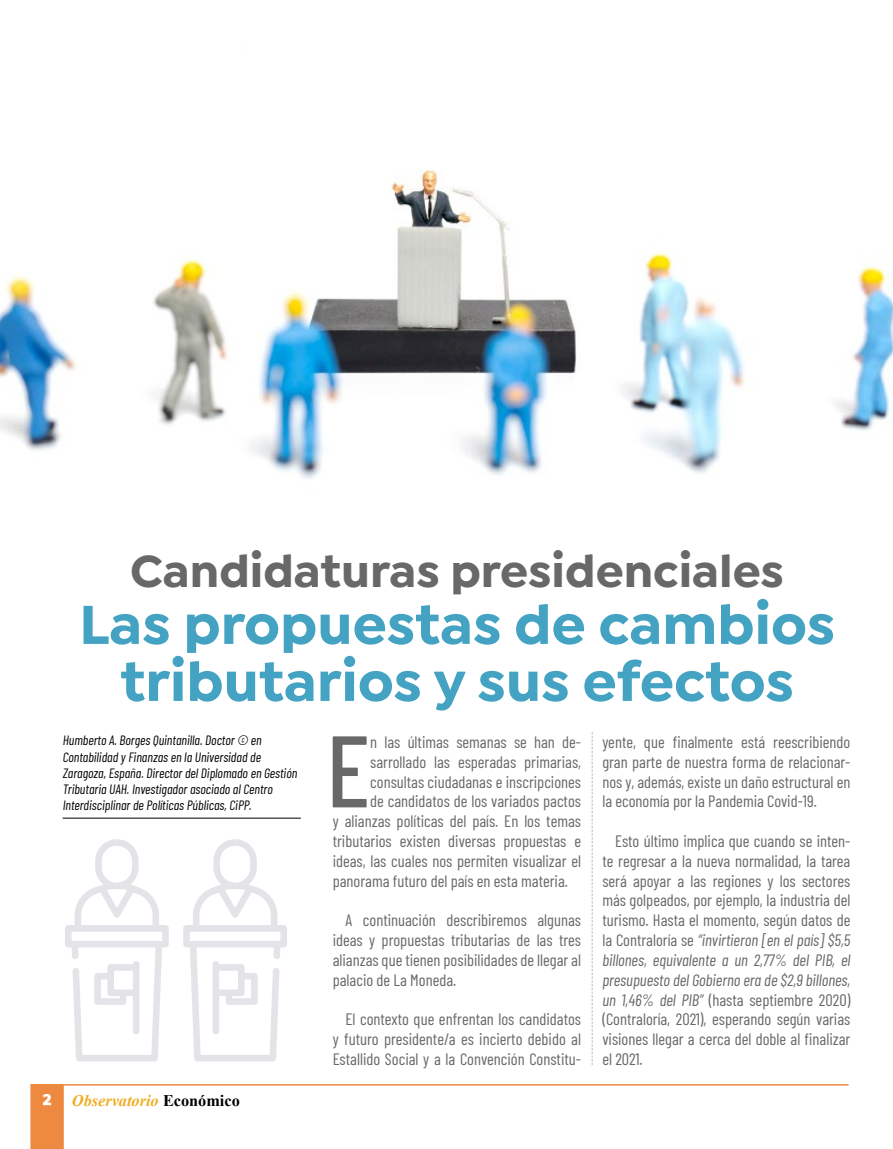
<style>
.page{position:relative;width:893px;height:1149px;background:#fff}
.page>*{position:absolute;margin:0;border:0;box-sizing:border-box;transform-origin:0 0}
.t1{font:500 101.4px "Barlow Condensed";color:#686868}
.t2{font:700 58.5px/57px "Isidora Sans";color:#44a3c2;text-align:center}
.t3{font:700 48px "Isidora Sans";color:#686868}
.t4{font:16.5px/19.8px "Barlow Condensed";color:#686868;text-align:justify}
.t5{font:italic 700 16.2px "Times New Roman";color:#f0ad21}
.t6{font:italic 13.5px/16.2px "Barlow Condensed";color:#000}
.s1{font-style:italic}
.s2{font-family:"Isidora Sans";font-weight:900;font-style:normal;color:#fff}
.s3{font-style:normal;color:#000}
</style>
<div class="page">
<hr style="left:63px;top:817px;width:238px;height:1px;background:#000">
<svg style="left:592px;top:732px;width:1px;height:332px"></svg>
<img style="left:0;top:170px;width:893px;height:309px">
<hr style="left:63px;top:1083px;width:786px;height:2px;background:#ed8a40">
<svg style="left:30px;top:1083px;width:34px;height:65px;background:#ed8d46"></svg>
<svg style="left:65px;top:839px;width:104px;height:222px"></svg>
<svg style="left:183px;top:839px;width:104px;height:222px"></svg>
<h3 class="t3" style="left:130px;top:541px;width:655px">Candidaturas presidenciales</h3>
<h2 class="t2" style="left:79px;top:595px;width:757px">Las propuestas de cambios tributarios y sus efectos</h2>
<p class="t6" style="left:63px;top:731px;width:236px">Humberto A. Borges Quintanilla. Doctor © en Contabilidad y Finanzas en la Universidad de Zaragoza, España. Director del Diplomado en Gestión Tributaria UAH. Investigador asociado al Centro Interdisciplinar de Políticas Públicas, CiPP.</p>
<p class="t4" style="left:602px;top:730px;width:250px">yente, que finalmente está reescribiendo gran parte de nuestra forma de relacionar&shy;nos y, además, existe un daño estructural en la economía por la Pandemia Covid-19.</p>
<p class="t4" style="left:602px;top:829px;width:250px;text-indent:13px">Esto último implica que cuando se inten&shy;te regresar a la nueva normalidad, la tarea será apoyar a las regiones y los sectores más golpeados, por ejemplo, la industria del turismo. Hasta el momento, según datos de la Contraloría se <span class="s1">“invirtieron [en el país] $5,5 billones, equivalente a un 2,77% del PIB, el presupuesto del Gobierno era de $2,9 billones, un 1,46% del PIB”</span> (hasta septiembre 2020) (Contraloría, 2021), esperando según varias visiones llegar a cerca del doble al finalizar el 2021.</p>
<h1 class="t1" style="left:326px;top:698px;width:45px">E</h1>
<p class="t4" style="left:370px;top:730px;width:212px">n las últimas semanas se han de-</p>
<p class="t4" style="left:370px;top:750px;width:212px">sarrollado las esperadas primarias,</p>
<p class="t4" style="left:370px;top:770px;width:212px">consultas ciudadanas e inscripciones</p>
<p class="t4" style="left:370px;top:790px;width:212px">de candidatos de los variados pactos</p>
<p class="t4" style="left:333px;top:809px;width:250px">y alianzas políticas del país. En los temas</p>
<p class="t4" style="left:333px;top:829px;width:250px">tributarios existen diversas propuestas e</p>
<p class="t4" style="left:333px;top:849px;width:250px">ideas, las cuales nos permiten visualizar el</p>
<p class="t4" style="left:333px;top:869px;width:237px">panorama futuro del país en esta materia.</p>
<p class="t4" style="left:333px;top:908px;width:250px;text-indent:13px">A continuación describiremos algunas ideas y propuestas tributarias de las tres alianzas que tienen posibilidades de llegar al palacio de La Moneda.</p>
<p class="t4" style="left:333px;top:1007px;width:250px;text-indent:13px">El contexto que enfrentan los candidatos y futuro presidente/a es incierto debido al Estallido Social y a la Convención Constitu-</p>
<p class="t5" style="left:43px;top:1088px;width:199px"><span class="s2">2</span> Observatorio <span class="s3">Económico</span></p>
</div>
